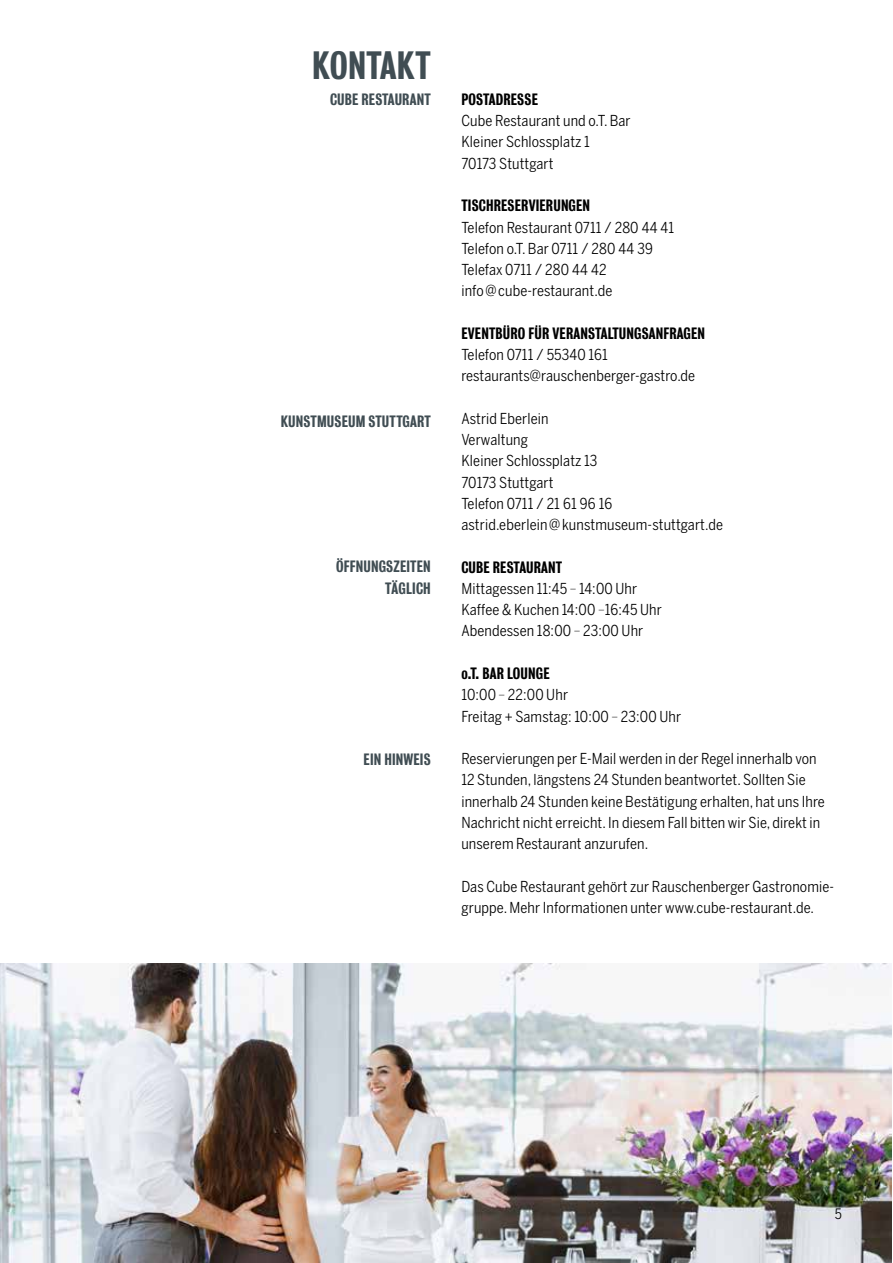
<style>
.page{position:relative;width:893px;height:1263px;background:#fff}
.page>*{position:absolute;margin:0;border:0;box-sizing:border-box;transform-origin:0 0}
.t1{font:36px "Bureau Grotesque Three Five";letter-spacing:.01em;color:#404d53}
.t2{font:15px/21.3px "Benton Sans Cond";letter-spacing:.01em;color:#000}
.t3{font:15px "Bureau Grotesque Three Five";letter-spacing:.01em;color:#000}
.t4{font:15px/21.3px "Bureau Grotesque Three Five";letter-spacing:.01em;color:#404d53;text-align:right}
.t5{font:14.25px "Benton Sans Cond";color:#000}
.s1{font-family:"Benton Sans Comp";font-weight:300}
</style>
<div class="page">
<img style="left:0;top:963px;width:891px;height:300px">
<h1 class="t1" style="left:312px;top:44px;width:120px">KONTAKT</h1>
<p class="t4" style="left:330px;top:89px;width:102px">CUBE RESTAURANT</p>
<p class="t4" style="left:281px;top:411px;width:152px">KUNSTMUSEUM STUTTGART</p>
<p class="t4" style="left:336px;top:556px;width:96px">ÖFFNUNGSZEITEN<br>TÄGLICH</p>
<p class="t4" style="left:364px;top:749px;width:69px">EIN HINWEIS</p>
<p class="t3" style="left:461px;top:91px;width:78px">POSTADRESSE</p>
<p class="t2" style="left:461px;top:110px;width:171px">Cube Restaurant und o.T. Bar<br>Kleiner Schlossplatz 1<br>70173 Stuttgart</p>
<p class="t3" style="left:461px;top:197px;width:130px">TISCHRESERVIERUNGEN</p>
<p class="t2" style="left:461px;top:216px;width:214px">Telefon Restaurant 0711 / 280 44 41<br>Telefon o.T. Bar 0711 / 280 44 39<br>Telefax 0711 / 280 44 42 info@cube-restaurant.de</p>
<p class="t3" style="left:461px;top:324px;width:245px">EVENTBÜRO FÜR VERANSTALTUNGSANFRAGEN</p>
<p class="t2" style="left:461px;top:344px;width:235px">Telefon 0711 / 55340 161 restaurants@rauschenberger-gastro.de</p>
<p class="t2" style="left:461px;top:408px;width:263px">Astrid Eberlein<br>Verwaltung<br>Kleiner Schlossplatz 13<br>70173 Stuttgart<br>Telefon 0711 / 21 61 96 16 astrid.eberlein@kunstmuseum-stuttgart.de</p>
<p class="t3" style="left:461px;top:558px;width:102px">CUBE RESTAURANT</p>
<p class="t2" style="left:461px;top:578px;width:202px">Mittagessen 11:45 <span class="s1">−</span> 14:00 Uhr<br>Kaffee &amp; Kuchen 14:00 <span class="s1">−</span>16:45 Uhr<br>Abendessen 18:00 <span class="s1">−</span> 23:00 Uhr</p>
<p class="t3" style="left:461px;top:665px;width:90px">o.T. BAR LOUNGE</p>
<p class="t2" style="left:461px;top:684px;width:221px">10:00 <span class="s1">−</span> 22:00 Uhr<br>Freitag + Samstag: 10:00 <span class="s1">−</span> 23:00 Uhr</p>
<p class="t2" style="left:461px;top:748px;width:365px">Reservierungen per E-Mail werden in der Regel innerhalb von 12 Stunden, längstens 24 Stunden beantwortet. Sollten Sie innerhalb 24 Stunden keine Bestätigung erhalten, hat uns Ihre Nachricht nicht erreicht. In diesem Fall bitten wir Sie, direkt in unserem Restaurant anzurufen.</p>
<p class="t2" style="left:461px;top:875px;width:374px">Das Cube Restaurant gehört zur Rauschenberger Gastronomie&shy;gruppe. Mehr Informationen unter www.cube-restaurant.de.</p>
<p class="t5" style="left:835px;top:1205px;width:9px">5</p>
</div>
